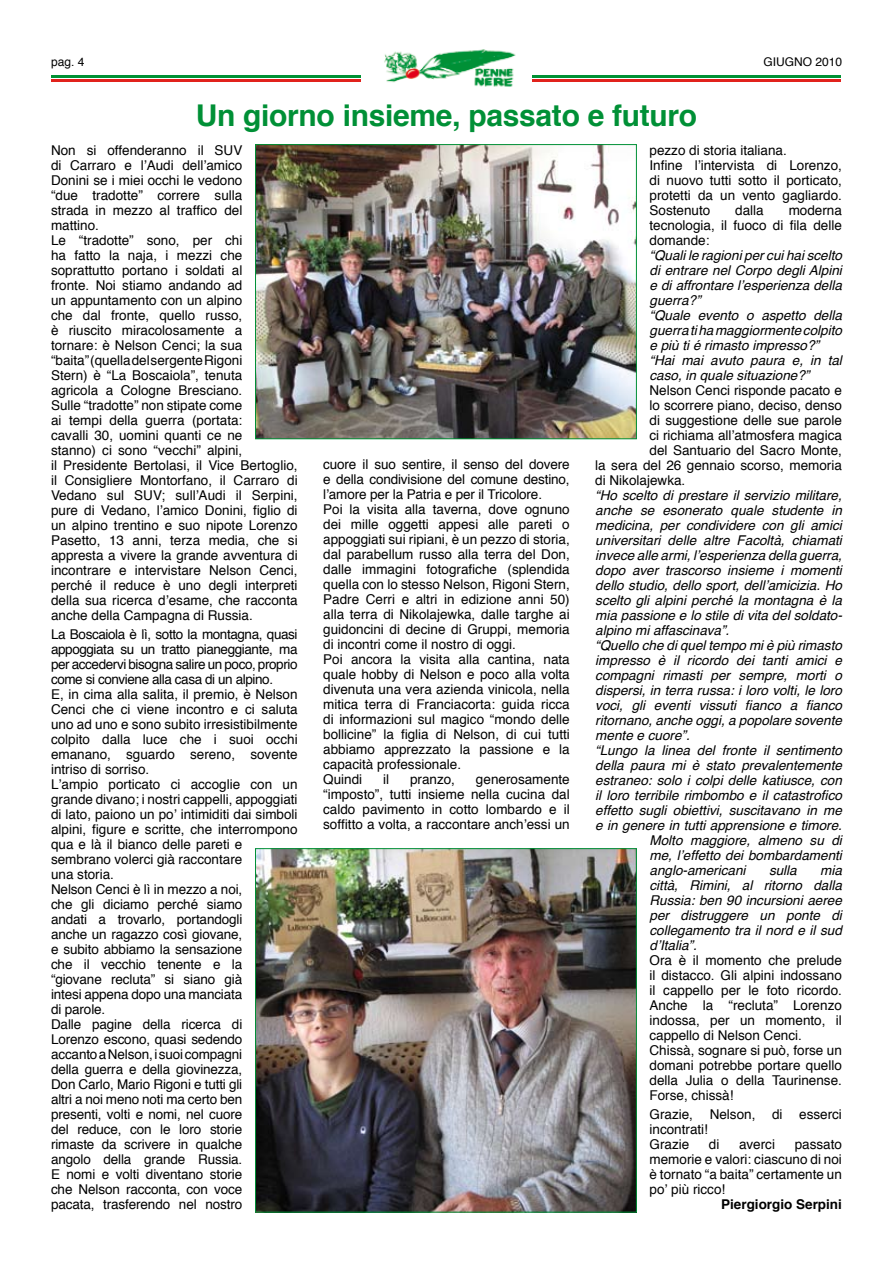
<style>
.page{position:relative;width:893px;height:1263px;background:#fff}
.page>*{position:absolute;margin:0;border:0;box-sizing:border-box;transform-origin:0 0}
.t1{font:700 30px "Helvetica";letter-spacing:-.01em;color:#009036}
.t2{font:13.5px/15px "Helvetica";color:#000}
.t3{font:italic 13.5px/15px "Helvetica";color:#000}
.t4{font:700 13.5px "Helvetica";color:#000}
.t5{font:12px "Helvetica";color:#000}
</style>
<div class="page">
<hr style="left:531px;top:80px;width:310px;height:2px;background:#e1221c">
<hr style="left:531px;top:75px;width:310px;height:3px;background:#009134">
<hr style="left:51px;top:80px;width:310px;height:2px;background:#e1221c">
<hr style="left:51px;top:75px;width:310px;height:3px;background:#009134">
<img style="left:384px;top:49px;width:148px;height:38px">
<img style="left:257px;top:146px;width:378px;height:291px">
<div style="left:255px;top:144px;width:382px;height:295px;border:1px solid #009036"></div>
<img style="left:257px;top:850px;width:378px;height:360px">
<div style="left:255px;top:848px;width:382px;height:364px;border:1px solid #009036"></div>
<p class="t5" style="left:51px;top:52px;width:35px">pag. 4</p>
<p class="t5" style="left:763px;top:53px;width:80px">GIUGNO 2010</p>
<h1 class="t1" style="left:196px;top:91px;width:503px">Un giorno insieme, passato e futuro</h1>
<p class="t2" style="left:51px;top:143px;width:248px">Non si offenderanno il SUV<br>di Carraro e l’Audi dell’amico<br>Donini se i miei occhi le vedono<br>“due tradotte” correre sulla<br>strada in mezzo al traffico del<br>mattino.<br>Le “tradotte” sono, per chi<br>ha fatto la naja, i mezzi che soprattutto portano i soldati al<br>fronte. Noi stiamo andando ad<br>un appuntamento con un alpino<br>che dal fronte, quello russo,<br>è riuscito miracolosamente a<br>tornare: è Nelson Cenci; la sua<br>“baita” (quella del sergente Rigoni<br>Stern) è “La Boscaiola”, tenuta<br>agricola a Cologne Bresciano.<br>Sulle “tradotte” non stipate come<br>ai tempi della guerra (portata:<br>cavalli 30, uomini quanti ce ne<br>stanno) ci sono “vecchi” alpini,<br>il Presidente Bertolasi, il Vice Bertoglio, il Consigliere Montorfano, il Carraro di<br>Vedano sul SUV; sull’Audi il Serpini, pure di Vedano, l’amico Donini, figlio di un alpino trentino e suo nipote Lorenzo<br>Pasetto, 13 anni, terza media, che si appresta a vivere la grande avventura di incontrare e intervistare Nelson Cenci, perché il reduce è uno degli interpreti della sua ricerca d’esame, che racconta anche della Campagna di Russia.</p>
<p class="t2" style="left:51px;top:627px;width:248px">La Boscaiola è lì, sotto la montagna, quasi appoggiata su un tratto pianeggiante, ma per accedervi bisogna salire un poco, proprio come si conviene alla casa di un alpino.<br>E, in cima alla salita, il premio, è Nelson<br>Cenci che ci viene incontro e ci saluta uno ad uno e sono subito irresistibilmente colpito dalla luce che i suoi occhi emanano, sguardo sereno, sovente intriso di sorriso.<br>L’ampio porticato ci accoglie con un grande divano; i nostri cappelli, appoggiati di lato, paiono un po’ intimiditi dai simboli alpini, figure e scritte, che interrompono qua e là il bianco delle pareti e sembrano volerci già raccontare<br>una storia.<br>Nelson Cenci è lì in mezzo a noi,<br>che gli diciamo perché siamo<br>andati a trovarlo, portandogli<br>anche un ragazzo così giovane,<br>e subito abbiamo la sensazione<br>che il vecchio tenente e la<br>“giovane recluta” si siano già<br>intesi appena dopo una manciata<br>di parole.<br>Dalle pagine della ricerca di<br>Lorenzo escono, quasi sedendo<br>accanto a Nelson, i suoi compagni<br>della guerra e della giovinezza,<br>Don Carlo, Mario Rigoni e tutti gli<br>altri a noi meno noti ma certo ben<br>presenti, volti e nomi, nel cuore<br>del reduce, con le loro storie<br>rimaste da scrivere in qualche<br>angolo della grande Russia.<br>E nomi e volti diventano storie<br>che Nelson racconta, con voce<br>pacata, trasferendo nel nostro</p>
<p class="t2" style="left:323px;top:458px;width:248px">cuore il suo sentire, il senso del dovere e della condivisione del comune destino, l’amore per la Patria e per il Tricolore.<br>Poi la visita alla taverna, dove ognuno dei mille oggetti appesi alle pareti o appoggiati sui ripiani, è un pezzo di storia, dal parabellum russo alla terra del Don, dalle immagini fotografiche (splendida quella con lo stesso Nelson, Rigoni Stern, Padre Cerri e altri in edizione anni 50) alla terra di Nikolajewka, dalle targhe ai guidoncini di decine di Gruppi, memoria di incontri come il nostro di oggi.<br>Poi ancora la visita alla cantina, nata quale hobby di Nelson e poco alla volta divenuta una vera azienda vinicola, nella mitica terra di Franciacorta: guida ricca di informazioni sul magico “mondo delle bollicine” la figlia di Nelson, di cui tutti abbiamo apprezzato la passione e la capacità professionale.<br>Quindi</p>
<p class="t2" style="left:383px;top:773px;width:7px">il</p>
<p class="t2" style="left:410px;top:773px;width:47px">pranzo,</p>
<p class="t2" style="left:323px;top:773px;width:248px;text-align:justify;text-indent:153px">generosamente “imposto”, tutti insieme nella cucina dal caldo pavimento in cotto lombardo e il soffitto a volta, a raccontare anch’essi un</p>
<p class="t2" style="left:649px;top:143px;width:194px">pezzo di storia italiana.<br>Infine l’intervista di Lorenzo, di nuovo tutti sotto il porticato, protetti da un vento gagliardo.<br>Sostenuto</p>
<p class="t2" style="left:649px;top:203px;width:194px;text-align:justify;text-indent:139px">moderna tecnologia, il fuoco di fila delle domande:</p>
<p class="t3" style="left:649px;top:248px;width:194px">“Quali le ragioni per cui hai scelto di entrare nel Corpo degli Alpini e di affrontare l’esperienza della guerra?”<br>“Quale evento o aspetto della guerra ti ha maggiormente colpito e più ti é rimasto impresso?” “Hai mai avuto paura e, in tal caso, in quale situazione?”</p>
<p class="t2" style="left:649px;top:383px;width:194px">Nelson Cenci risponde pacato e</p>
<p class="t2" style="left:649px;top:398px;width:194px">lo scorrere piano, deciso, denso</p>
<p class="t2" style="left:649px;top:413px;width:194px">di suggestione delle sue parole</p>
<p class="t2" style="left:649px;top:428px;width:194px">ci richiama all’atmosfera magica</p>
<p class="t2" style="left:649px;top:443px;width:194px">del Santuario del Sacro Monte,</p>
<p class="t2" style="left:595px;top:458px;width:248px">la sera del 26 gennaio scorso, memoria</p>
<p class="t2" style="left:595px;top:473px;width:92px">di Nikolajewka.</p>
<p class="t3" style="left:595px;top:488px;width:248px">“Ho scelto di prestare il servizio militare,</p>
<p class="t3" style="left:595px;top:503px;width:248px">anche se esonerato quale studente in</p>
<p class="t3" style="left:595px;top:518px;width:248px">medicina, per condividere con gli amici</p>
<p class="t3" style="left:595px;top:533px;width:248px">universitari delle altre Facoltà, chiamati</p>
<p class="t3" style="left:595px;top:548px;width:248px">invece alle armi, l’esperienza della guerra,</p>
<p class="t3" style="left:595px;top:563px;width:248px">dopo aver trascorso insieme i momenti</p>
<p class="t3" style="left:595px;top:578px;width:248px">dello studio, dello sport, dell’amicizia. Ho</p>
<p class="t3" style="left:595px;top:593px;width:248px">scelto gli alpini perché la montagna è la</p>
<p class="t3" style="left:595px;top:608px;width:248px">mia passione e lo stile di vita del soldato-</p>
<p class="t3" style="left:595px;top:623px;width:136px">alpino mi affascinava”.</p>
<p class="t3" style="left:595px;top:638px;width:248px">“Quello che di quel tempo mi è più rimasto</p>
<p class="t3" style="left:595px;top:653px;width:248px">impresso è il ricordo dei tanti amici e</p>
<p class="t3" style="left:595px;top:668px;width:248px">compagni rimasti per sempre, morti o</p>
<p class="t3" style="left:595px;top:683px;width:248px">dispersi, in terra russa: i loro volti, le loro</p>
<p class="t3" style="left:595px;top:698px;width:248px">voci, gli eventi vissuti fianco a fianco</p>
<p class="t3" style="left:595px;top:713px;width:248px">ritornano, anche oggi, a popolare sovente</p>
<p class="t3" style="left:595px;top:728px;width:96px">mente e cuore”.</p>
<p class="t3" style="left:595px;top:743px;width:248px">“Lungo la linea del fronte il sentimento</p>
<p class="t3" style="left:595px;top:758px;width:248px">della paura mi è stato prevalentemente</p>
<p class="t3" style="left:595px;top:773px;width:248px">estraneo: solo i colpi delle katiusce, con</p>
<p class="t3" style="left:595px;top:788px;width:248px">il loro terribile rimbombo e il catastrofico</p>
<p class="t3" style="left:595px;top:803px;width:248px">effetto sugli obiettivi, suscitavano in me</p>
<p class="t3" style="left:595px;top:818px;width:248px">e in genere in tutti apprensione e timore.</p>
<p class="t3" style="left:649px;top:833px;width:194px">Molto maggiore, almeno su di</p>
<p class="t3" style="left:649px;top:848px;width:194px">me, l’effetto dei bombardamenti</p>
<p class="t3" style="left:649px;top:863px;width:98px">anglo-americani</p>
<p class="t3" style="left:769px;top:863px;width:29px">sulla</p>
<p class="t2" style="left:735px;top:203px;width:30px">dalla</p>
<p class="t3" style="left:649px;top:863px;width:194px;text-align:justify;text-indent:171px">mia città, Rimini, al ritorno dalla Russia: ben 90 incursioni aeree per distruggere un ponte di collegamento tra il nord e il sud d’Italia”.</p>
<p class="t2" style="left:649px;top:953px;width:194px">Ora è il momento che prelude il distacco. Gli alpini indossano il cappello per le foto ricordo.<br>Anche la “recluta” Lorenzo indossa, per un momento, il cappello di Nelson Cenci.<br>Chissà, sognare si può, forse un domani potrebbe portare quello della Julia o della Taurinense.<br>Forse, chissà!</p>
<p class="t2" style="left:649px;top:1107px;width:194px">Grazie, Nelson, di esserci incontrati!<br>Grazie</p>
<p class="t2" style="left:709px;top:1137px;width:12px">di</p>
<p class="t2" style="left:739px;top:1137px;width:38px">averci</p>
<p class="t2" style="left:649px;top:1137px;width:194px;text-align:justify;text-indent:145px">passato memorie e valori: ciascuno di noi è tornato “a baita” certamente un po’ più ricco!</p>
<p class="t4" style="left:721px;top:1193px;width:122px">Piergiorgio Serpini</p>
</div>
